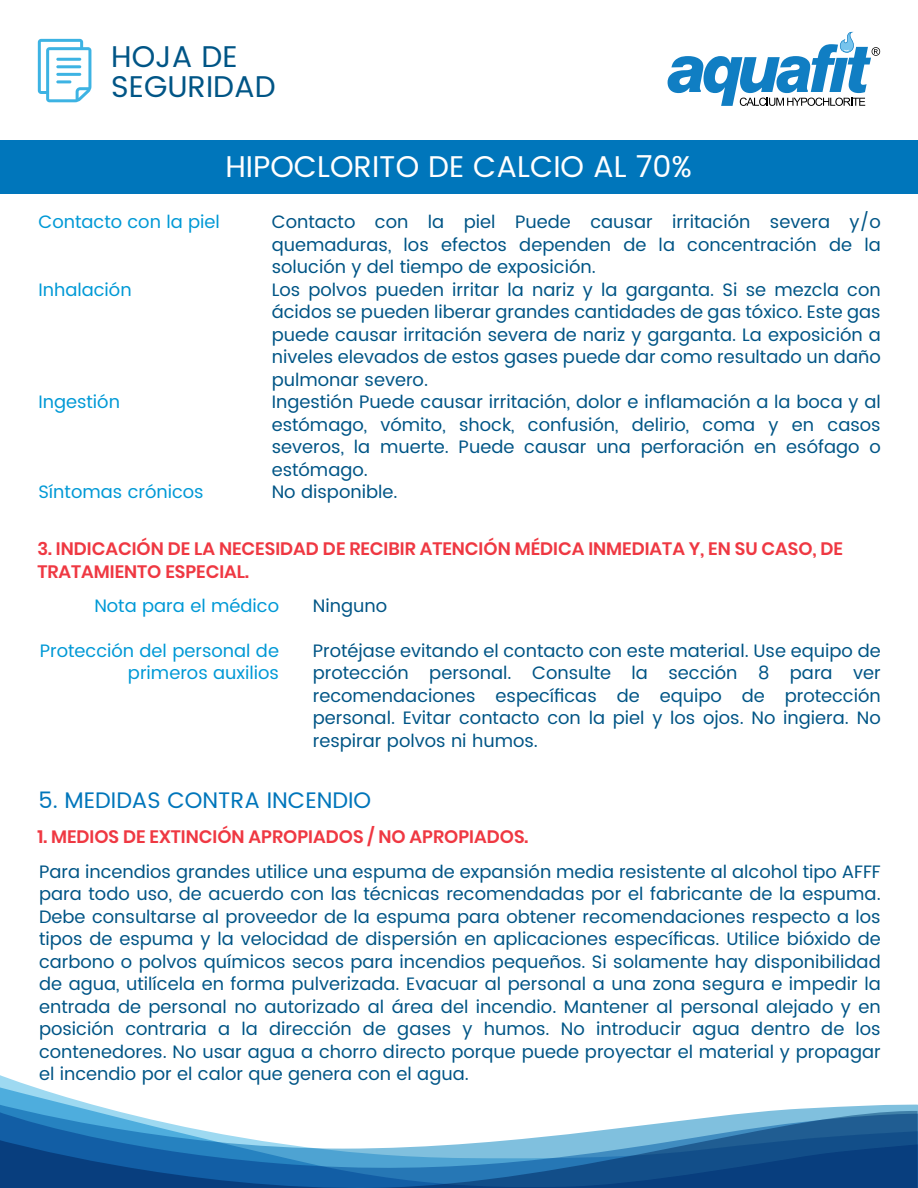
<style>
.page{position:relative;width:918px;height:1188px;background:#fff}
.page>*{position:absolute;margin:0;border:0;box-sizing:border-box;transform-origin:0 0}
.t1{font:30px "Poppins";color:#fff}
.t2{font:30px/30px "Poppins";color:#005586}
.t3{font:22.5px "Poppins";color:#0076bb}
.t4{font:18px/22.5px "Poppins";color:#005586;text-align:justify}
.t5{font:600 18px/22.5px "Poppins";color:#ef3842}
.t6{font:18px/22.5px "Poppins";color:#0199d6;text-align:right}
</style>
<div class="page">
<div style="left:0;top:140px;width:918px;height:54px;background:#0076bb"></div>
<svg style="left:0;top:1087px;width:918px;height:18px"></svg>
<svg style="left:0;top:1105px;width:918px;height:6px"></svg>
<svg style="left:0;top:1111px;width:918px;height:77px"></svg>
<svg style="left:38px;top:39px;width:53px;height:63px"></svg>
<svg style="left:668px;top:32px;width:212px;height:74px"></svg>
<h1 class="t2" style="left:111px;top:42px;width:166px">HOJA DE<br>SEGURIDAD</h1>
<h1 class="t1" style="left:225px;top:145px;width:468px">HIPOCLORITO DE CALCIO AL 70%</h1>
<p class="t4" style="left:272px;top:211px;width:611px;text-align:left">Contacto con la piel Puede causar irritación severa y/o quemaduras, los efectos dependen de la concentración de la solución y del tiempo de exposición.<br>Los polvos pueden irritar la nariz y la garganta. Si se mezcla con ácidos se pueden liberar grandes cantidades de gas tóxico. Este gas puede causar irritación severa de nariz y garganta. La exposición a niveles elevados de estos gases puede dar como resultado un daño pulmonar severo.<br>Ingestión Puede causar irritación, dolor e inflamación a la boca y al estómago, vómito, shock, confusión, delirio, coma y en casos severos, la muerte. Puede causar una perforación en esófago o estómago.<br>No disponible.</p>
<p class="t5" style="left:37px;top:538px;width:807px">3. INDICACIÓN DE LA NECESIDAD DE RECIBIR ATENCIÓN MÉDICA INMEDIATA Y, EN SU CASO, DE<br>TRATAMIENTO ESPECIAL.</p>
<p class="t6" style="left:94px;top:595px;width:186px">Nota para el médico</p>
<p class="t6" style="left:40px;top:640px;width:241px">Protección del personal de primeros auxilios</p>
<p class="t6" style="left:38px;top:211px;width:183px">Contacto con la piel</p>
<p class="t6" style="left:38px;top:279px;width:95px">Inhalación</p>
<p class="t6" style="left:38px;top:391px;width:83px">Ingestión</p>
<p class="t6" style="left:38px;top:481px;width:167px">Síntomas crónicos</p>
<p class="t4" style="left:313px;top:595px;width:76px">Ninguno</p>
<p class="t4" style="left:313px;top:640px;width:569px">Protéjase evitando el contacto con este material. Use equipo de protección personal. Consulte la sección 8 para ver recomendaciones específicas de equipo de protección personal. Evitar contacto con la piel y los ojos. No ingiera. No respirar polvos ni humos.</p>
<p class="t3" style="left:39px;top:783px;width:334px">5. MEDIDAS CONTRA INCENDIO</p>
<p class="t5" style="left:37px;top:825px;width:493px">1. MEDIOS DE EXTINCIÓN APROPIADOS / NO APROPIADOS.</p>
<p class="t4" style="left:39px;top:861px;width:843px">Para incendios grandes utilice una espuma de expansión media resistente al alcohol tipo AFFF para todo uso, de acuerdo con las técnicas recomendadas por el fabricante de la espuma.<br>Debe consultarse al proveedor de la espuma para obtener recomendaciones respecto a los tipos de espuma y la velocidad de dispersión en aplicaciones específicas. Utilice bióxido de carbono o polvos químicos secos para incendios pequeños. Si solamente hay disponibilidad de agua, utilícela en forma pulverizada. Evacuar al personal a una zona segura e impedir la entrada de personal no autorizado al área del incendio. Mantener al personal alejado y en posición contraria a la dirección de gases y humos. No introducir agua dentro de los contenedores. No usar agua a chorro directo porque puede proyectar el material y propagar el incendio por el calor que genera con el agua.</p>
</div>
